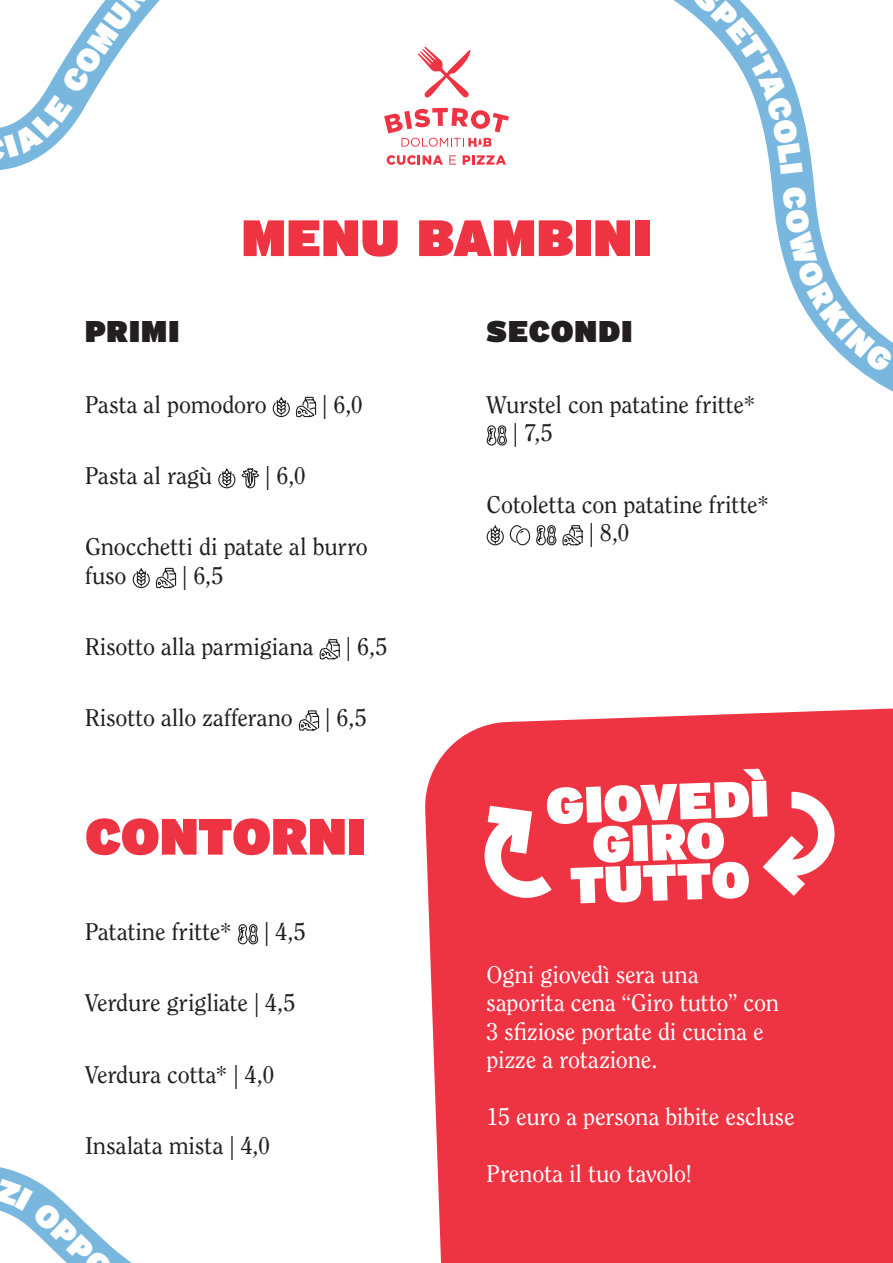
<style>
.page{position:relative;width:893px;height:1263px;background:#fff}
.page>*{position:absolute;margin:0;border:0;box-sizing:border-box;transform-origin:0 0}
.Titolo_sezione{font:900 51px "Interstate";letter-spacing:.01em;color:#ee3343}
.Titolo_sezione-2{font:900 51px/40.2px "Interstate";color:#fff;text-align:center}
.Titolo_tipologia{font:900 30px "Interstate";letter-spacing:.035em;color:#231f20}
.Descrizione_Piatto{font:24px/28.5px "Clearface Std";letter-spacing:-.01em;color:#231f20}
.Descrizione_Piatto-2{font:24px/28.5px "Clearface Std";letter-spacing:-.01em;color:#fff}
</style>
<div class="page">
<svg style="left:0;top:0;width:160px;height:170px"></svg>
<svg style="left:673px;top:0;width:220px;height:392px"></svg>
<svg style="left:418px;top:47px;width:52px;height:51px"></svg>
<svg style="left:384px;top:108px;width:125px;height:39px"></svg>
<svg style="left:387px;top:155px;width:56px;height:10px"></svg>
<svg style="left:449px;top:155px;width:7px;height:10px"></svg>
<svg style="left:463px;top:155px;width:43px;height:10px"></svg>
<div style="left:425px;top:708px;width:468px;height:555px;background:#ee3343"></div>
<svg style="left:272px;top:396px;width:18px;height:22px"></svg>
<svg style="left:296px;top:396px;width:21px;height:22px"></svg>
<svg style="left:218px;top:468px;width:42px;height:21px"></svg>
<svg style="left:132px;top:568px;width:18px;height:21px"></svg>
<svg style="left:156px;top:567px;width:21px;height:22px"></svg>
<svg style="left:319px;top:639px;width:21px;height:21px"></svg>
<svg style="left:299px;top:710px;width:21px;height:21px"></svg>
<svg style="left:237px;top:924px;width:22px;height:21px"></svg>
<svg style="left:486px;top:425px;width:21px;height:21px"></svg>
<svg style="left:486px;top:525px;width:18px;height:21px"></svg>
<svg style="left:510px;top:525px;width:73px;height:21px"></svg>
<svg style="left:751px;top:781px;width:100px;height:132px"></svg>
<svg style="left:468px;top:795px;width:102px;height:117px"></svg>
<svg style="left:4px;top:1px;width:130px;height:157px"></svg>
<svg style="left:710px;top:0;width:93px;height:175px"></svg>
<svg style="left:782px;top:186px;width:111px;height:188px"></svg>
<svg style="left:0;top:1167px;width:132px;height:96px"></svg>
<p class="Titolo_tipologia" style="left:85px;top:312px;width:96px">PRIMI</p>
<p class="Titolo_sezione" style="left:242px;top:206px;width:411px">MENU BAMBINI</p>
<p class="Titolo_tipologia" style="left:487px;top:312px;width:147px">SECONDI</p>
<p class="Descrizione_Piatto" style="left:85px;top:390px;width:183px">Pasta al pomodoro</p>
<p class="Descrizione_Piatto" style="left:322px;top:390px;width:42px">| 6,0</p>
<p class="Descrizione_Piatto" style="left:85px;top:461px;width:129px">Pasta al ragù</p>
<p class="Descrizione_Piatto" style="left:265px;top:461px;width:42px">| 6,0</p>
<p class="Descrizione_Piatto" style="left:85px;top:533px;width:284px">Gnocchetti di patate al burro fuso</p>
<p class="Descrizione_Piatto" style="left:182px;top:561px;width:43px">| 6,5</p>
<p class="Descrizione_Piatto" style="left:85px;top:632px;width:230px">Risotto alla parmigiana</p>
<p class="Descrizione_Piatto" style="left:346px;top:632px;width:43px">| 6,5</p>
<p class="Descrizione_Piatto" style="left:85px;top:704px;width:209px">Risotto allo zafferano</p>
<p class="Descrizione_Piatto" style="left:325px;top:704px;width:43px">| 6,5</p>
<p class="Titolo_sezione" style="left:85px;top:805px;width:282px">CONTORNI</p>
<p class="Descrizione_Piatto" style="left:85px;top:917px;width:148px">Patatine fritte*</p>
<p class="Descrizione_Piatto" style="left:264px;top:917px;width:43px">| 4,5</p>
<p class="Descrizione_Piatto" style="left:85px;top:989px;width:212px">Verdure grigliate | 4,5</p>
<p class="Descrizione_Piatto" style="left:85px;top:1060px;width:191px">Verdura cotta* | 4,0</p>
<p class="Descrizione_Piatto" style="left:85px;top:1131px;width:187px">Insalata mista | 4,0</p>
<p class="Descrizione_Piatto" style="left:513px;top:390px;width:244px;text-indent:-26px">Wurstel con patatine fritte* | 7,5</p>
<p class="Descrizione_Piatto" style="left:589px;top:490px;width:182px;text-indent:-102px">Cotoletta con patatine fritte* | 8,0</p>
<p class="Titolo_sezione-2" style="left:545px;top:784px;width:225px;rotate:-2deg">GIOVEDÌ</p>
<p class="Titolo_sezione-2" style="left:568px;top:824px;width:182px;rotate:-2deg">GIRO<br>TUTTO</p>
<p class="Descrizione_Piatto-2" style="left:487px;top:960px;width:294px">Ogni giovedì sera una saporita cena “Giro tutto” con<br>3 sfiziose portate di cucina e pizze a rotazione.</p>
<p class="Descrizione_Piatto-2" style="left:487px;top:1103px;width:310px">15 euro a persona bibite escluse</p>
<p class="Descrizione_Piatto-2" style="left:487px;top:1160px;width:207px">Prenota il tuo tavolo!</p>
</div>
